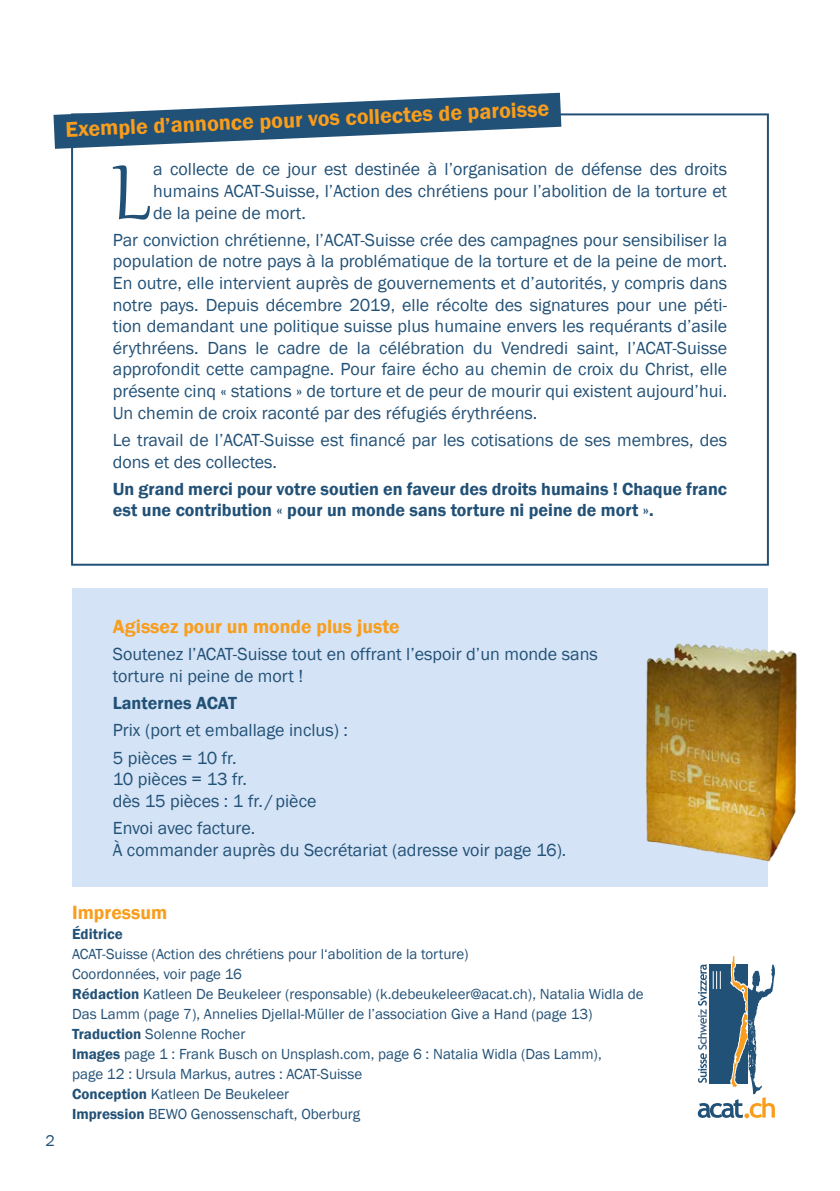
<style>
.page{position:relative;width:840px;height:1191px;background:#fff}
.page>*{position:absolute;margin:0;border:0;box-sizing:border-box;transform-origin:0 0}
.FR-Kollektenansage_m{font:94.8px "Gabriola";color:#225177}
.ALLG-BalkenBlauTextO{font:600 22px "Franklin Gothic";color:#f99d1c}
.DE-_1__Überschrift{font:600 19.6px "Franklin Gothic";color:#f99d1c}
.FR-_1__Überschrift{font:600 19.6px "Franklin Gothic";color:#f99d1c}
.FR-Kollektenansage{font:18px/21.6px "Franklin Gothic";color:#225177;text-align:justify}
.ALLG-Seite2Lichttuet{font:18px/21.6px "Franklin Gothic";color:#225177}
.FR-Kollektenansage_m-2{font:18px/21.6px "Franklin Gothic";color:#225177;text-align:justify}
.FR-Kollektenansage-2{font:600 18px/21.6px "Franklin Gothic";color:#225177}
.ALLG-Seite2Lichttuet-2{font:600 18px "Franklin Gothic";color:#225177}
.t1{font:16px "Franklin Gothic";color:#225177}
.FR-_Impressum{font:15px/20px "Franklin Gothic";color:#225177}
.FR-_Impressum-2{font:600 15px "Franklin Gothic";color:#225177}
.s1{font-weight:600}
</style>
<div class="page">
<div style="left:72px;top:588px;width:695px;height:298px;background:#d4e3f5"></div>
<svg style="left:697px;top:956px;width:78px;height:162px"></svg>
<img style="left:645px;top:633px;width:152px;height:234px">
<svg style="left:53px;top:92px;width:542px;height:75px"></svg>
<p class="ALLG-BalkenBlauTextO" style="left:65px;top:114px;width:485px;rotate:-2deg">Exemple d’annonce pour vos collectes de paroisse</p>
<p class="FR-Kollektenansage_m" style="left:112px;top:130px;width:40px">L</p>
<p class="FR-Kollektenansage_m-2" style="left:153px;top:159px;width:575px">a collecte de ce jour est destinée à l’organisation de défense des droits humains ACAT-Suisse, l’Action des chrétiens pour l’abolition de la torture et de la peine de mort.</p>
<p class="FR-Kollektenansage" style="left:113px;top:229px;width:615px">Par conviction chrétienne, l’ACAT-Suisse crée des campagnes pour sensibiliser la population de notre pays à la problématique de la torture et de la peine de mort.<br>En outre, elle intervient auprès de gouvernements et d’autorités, y compris dans notre pays. Depuis décembre 2019, elle récolte des signatures pour une péti&shy;tion demandant une politique suisse plus humaine envers les requérants d’asile érythréens. Dans le cadre de la célébration du Vendredi saint, l’ACAT-Suisse approfondit cette campagne. Pour faire écho au chemin de croix du Christ, elle présente cinq « stations » de torture et de peur de mourir qui existent aujourd’hui.<br>Un chemin de croix raconté par des réfugiés érythréens.</p>
<p class="FR-Kollektenansage" style="left:113px;top:429px;width:615px">Le travail de l’ACAT-Suisse est financé par les cotisations de ses membres, des dons et des collectes.</p>
<p class="FR-Kollektenansage-2" style="left:113px;top:478px;width:615px">Un grand merci pour votre soutien en faveur des droits humains ! Chaque franc est une contribution « pour un monde sans torture ni peine de mort ».</p>
<p class="DE-_1__Überschrift" style="left:113px;top:614px;width:288px">Agissez pour un monde plus juste</p>
<p class="ALLG-Seite2Lichttuet" style="left:113px;top:644px;width:486px">Soutenez l’ACAT-Suisse tout en offrant l’espoir d’un monde sans torture ni peine de mort !</p>
<p class="ALLG-Seite2Lichttuet-2" style="left:113px;top:692px;width:125px">Lanternes ACAT</p>
<p class="ALLG-Seite2Lichttuet" style="left:113px;top:720px;width:236px">Prix (port et emballage inclus) :</p>
<p class="ALLG-Seite2Lichttuet" style="left:113px;top:747px;width:205px">5 pièces = 10 fr.<br>10 pièces = 13 fr.<br>dès 15 pièces : 1 fr. /pièce</p>
<p class="ALLG-Seite2Lichttuet" style="left:113px;top:817px;width:455px">Envoi avec facture.<br>À commander auprès du Secrétariat (adresse voir page 16).</p>
<p class="t1" style="left:45px;top:1130px;width:11px">2</p>
<p class="FR-_1__Überschrift" style="left:72px;top:900px;width:97px">Impressum</p>
<p class="FR-_Impressum-2" style="left:72px;top:924px;width:52px">Éditrice</p>
<p class="FR-_Impressum" style="left:72px;top:944px;width:398px">ACAT-Suisse (Action des chrétiens pour l‘abolition de la torture)</p>
<p class="FR-_Impressum" style="left:72px;top:964px;width:171px">Coordonnées, voir page 16</p>
<p class="FR-_Impressum" style="left:72px;top:984px;width:573px"><span class="s1">Rédaction</span> Katleen De Beukeleer (responsable) (k.debeukeleer@acat.ch), Natalia Widla de<br>Das Lamm (page 7), Annelies Djellal-Müller de l’association Give a Hand (page 13)</p>
<p class="FR-_Impressum" style="left:72px;top:1024px;width:175px"><span class="s1">Traduction</span> Solenne Rocher</p>
<p class="FR-_Impressum" style="left:72px;top:1044px;width:531px"><span class="s1">Images</span> page 1 : Frank Busch on Unsplash.com, page 6 : Natalia Widla (Das Lamm), page 12 : Ursula Markus, autres : ACAT-Suisse</p>
<p class="FR-_Impressum" style="left:72px;top:1084px;width:218px"><span class="s1">Conception</span> Katleen De Beukeleer</p>
<p class="FR-_Impressum" style="left:72px;top:1104px;width:289px"><span class="s1">Impression</span> BEWO Genossenschaft, Oberburg</p>
</div>
